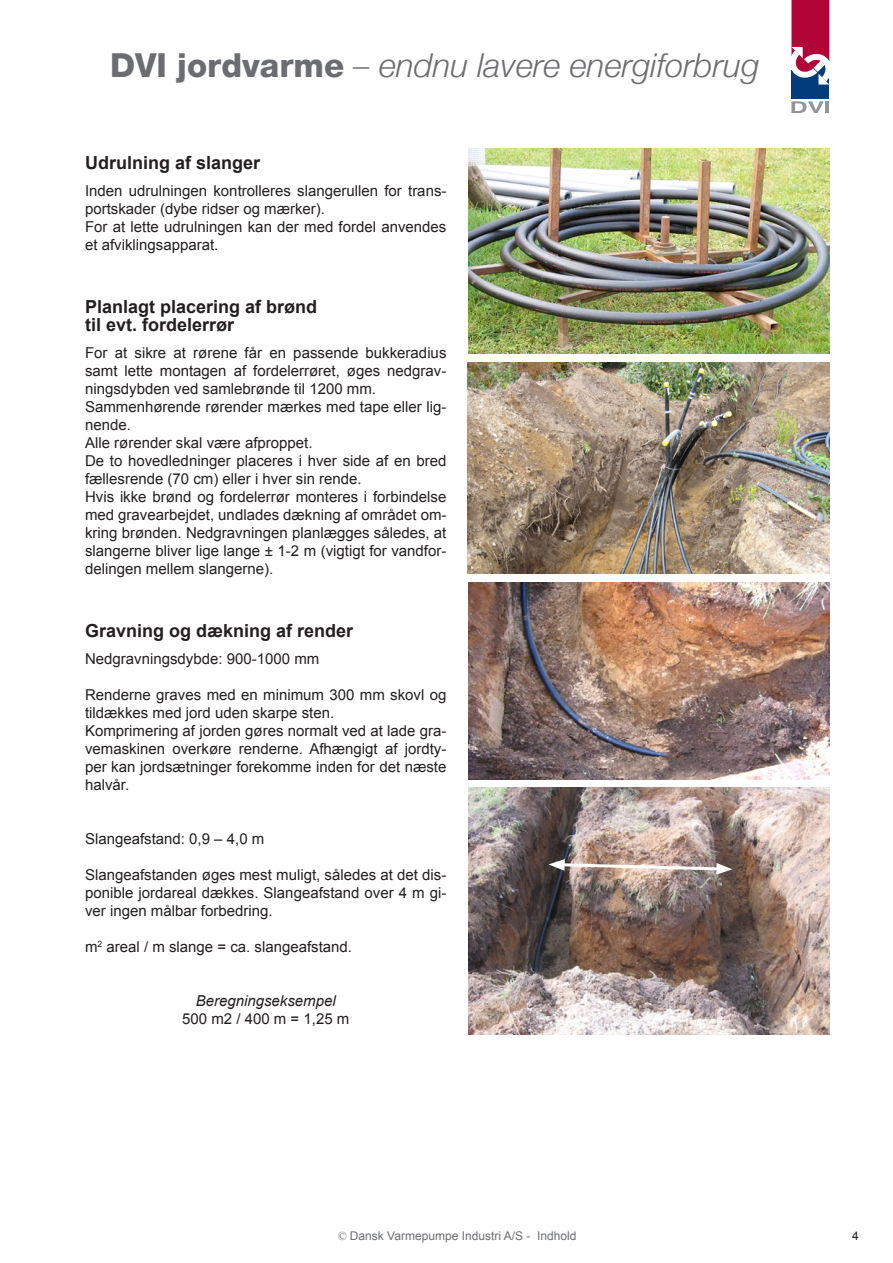
<style>
.page{position:relative;width:893px;height:1263px;background:#fff}
.page>*{position:absolute;margin:0;border:0;box-sizing:border-box;transform-origin:0 0}
.t1{font:italic 300 33px "Helvetica Neue LT";color:#6c6d70}
.t2{font:700 18px/18px "Arial";color:#231f20}
.t3{font:15px/18px "Arial";color:#231f20}
.t4{font:italic 15px "Arial";color:#231f20}
.t5{font:12px "Arial";color:#6c6d70}
.t6{font:12px "Arial";color:#231f20}
.s1{font-weight:800;font-style:normal}
.s2{font-family:"Times New Roman"}
</style>
<div class="page">
<div style="left:791px;top:63px;width:38px;height:36px;background:#013d7d"></div>
<svg style="left:791px;top:101px;width:38px;height:12px"></svg>
<svg style="left:791px;top:0;width:39px;height:85px"></svg>
<img style="left:468px;top:149px;width:361px;height:205px">
<img style="left:468px;top:362px;width:361px;height:212px">
<img style="left:469px;top:582px;width:360px;height:197px">
<img style="left:469px;top:788px;width:360px;height:247px">
<svg style="left:549px;top:859px;width:183px;height:16px"></svg>
<h1 class="t1" style="left:110px;top:46px;width:651px"><span class="s1">DVI jordvarme</span> – endnu lavere energiforbrug</h1>
<p class="t2" style="left:85px;top:155px;width:177px">Udrulning af slanger</p>
<p class="t3" style="left:85px;top:182px;width:363px">Inden udrulningen kontrolleres slangerullen for trans&shy;portskader (dybe ridser og mærker).<br>For at lette udrulningen kan der med fordel anvendes et afviklingsapparat.</p>
<p class="t2" style="left:85px;top:299px;width:234px">Planlagt placering af brønd til evt. fordelerrør</p>
<p class="t3" style="left:85px;top:344px;width:363px">For at sikre at rørene får en passende bukkeradius samt lette montagen af fordelerrøret, øges nedgrav&shy;ningsdybden ved samlebrønde til 1200 mm.<br>Sammenhørende rørender mærkes med tape eller lig&shy;nende.<br>Alle rørender skal være afproppet.<br>De to hovedledninger placeres i hver side af en bred fællesrende (70 cm) eller i hver sin rende.<br>Hvis ikke brønd og fordelerrør monteres i forbindelse med gravearbejdet, undlades dækning af området om&shy;kring brønden. Nedgravningen planlægges således, at slangerne bliver lige lange ± 1-2 m (vigtigt for vandfor&shy;delingen mellem slangerne).</p>
<p class="t2" style="left:85px;top:623px;width:270px">Gravning og dækning af render</p>
<p class="t3" style="left:85px;top:650px;width:236px">Nedgravningsdybde: 900-1000 mm</p>
<p class="t3" style="left:85px;top:686px;width:363px">Renderne graves med en minimum 300 mm skovl og tildækkes med jord uden skarpe sten.<br>Komprimering af jorden gøres normalt ved at lade gra&shy;vemaskinen overkøre renderne. Afhængigt af jordty&shy;per kan jordsætninger forekomme inden for det næste halvår.</p>
<p class="t3" style="left:85px;top:830px;width:181px">Slangeafstand: 0,9 – 4,0 m</p>
<p class="t3" style="left:85px;top:866px;width:363px;text-align:justify">Slangeafstanden øges mest muligt, således at det dis&shy;ponible jordareal dækkes. Slangeafstand over 4 m gi&shy;ver ingen målbar forbedring.</p>
<p class="t3" style="left:85px;top:938px;width:269px">m<sup>2</sup> areal / m slange = ca. slangeafstand.</p>
<p class="t4" style="left:196px;top:991px;width:142px">Beregningseksempel</p>
<p class="t3" style="left:182px;top:1010px;width:169px">500 m2 / 400 m = 1,25 m</p>
<p class="t5" style="left:338px;top:1228px;width:240px"><span class="s2">©</span> Dansk Varmepumpe Industri A/S - Indhold</p>
<p class="t6" style="left:852px;top:1228px;width:8px">4</p>
</div>
